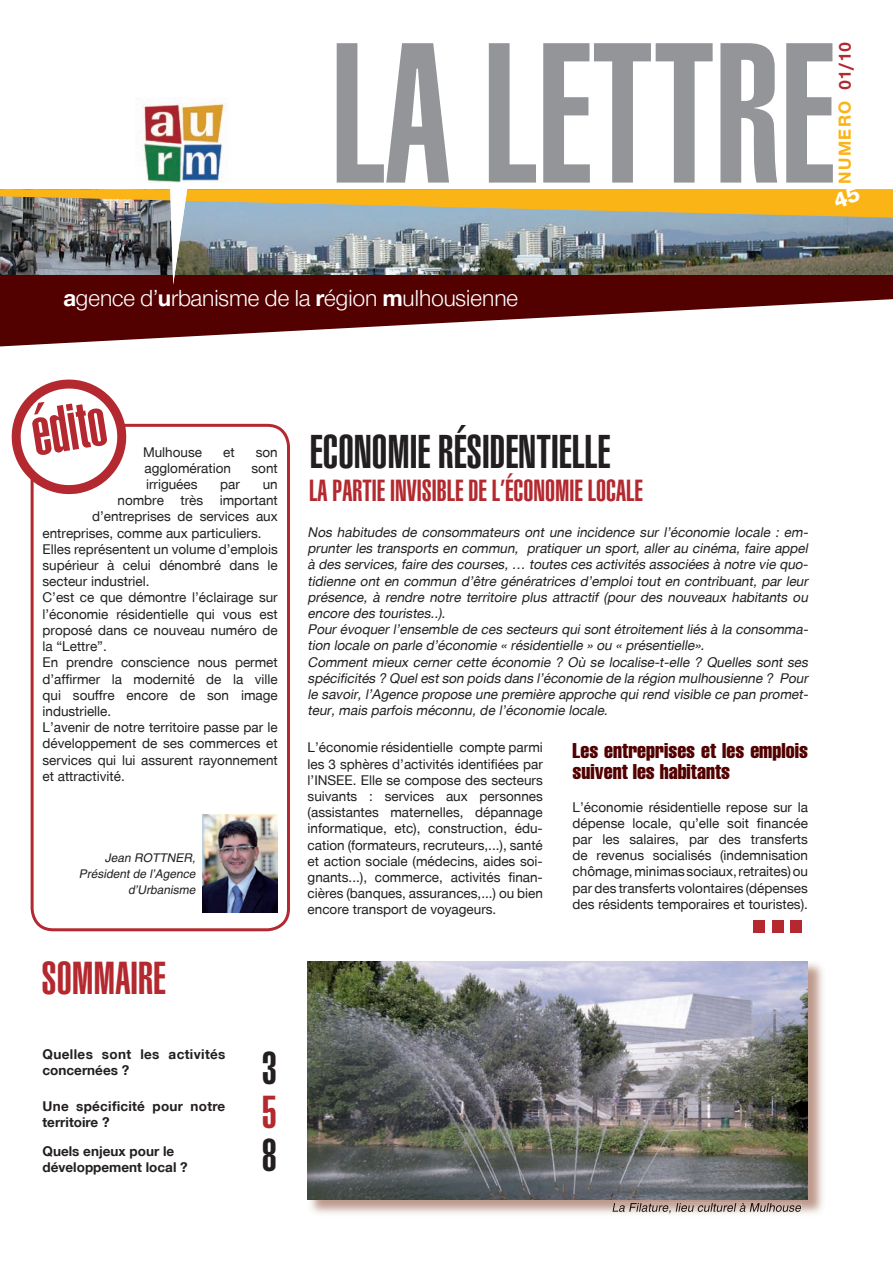
<style>
.page{position:relative;width:893px;height:1263px;background:#fff}
.page>*{position:absolute;margin:0;border:0;box-sizing:border-box;transform-origin:0 0}
.t1{font:900 extra-condensed 195.75px "Helvetica";color:#939598}
.t2{font:900 extra-condensed 112.8px "Helvetica";color:#b3292f}
.t3{font:900 extra-condensed 64.5px "Helvetica";color:#b3292f}
.t4{font:900 extra-condensed 46.5px "Helvetica";color:#231f20}
.t5{font:900 extra-condensed 45.3px "Helvetica";color:#b3292f}
.t6{font:900 extra-condensed 45.3px "Helvetica";color:#231f20}
.t7{font:900 extra-condensed 30px "Helvetica";color:#b3292f}
.t8{font:24px "Nimbus Sans Novus T";letter-spacing:-.025em;color:#fff}
.t9{font:extra-condensed 21px/21px "Helvetica";color:#520000}
.t10{font:700 18px "Nimbus Sans Novus T";letter-spacing:.075em;color:#fbb416}
.t11{font:13.5px/16.2px "Helvetica Neue";color:#231f20;text-align:justify}
.t12{font:italic 13.5px/16.2px "Helvetica Neue";color:#231f20}
.t13{font:700 condensed 13.5px/16.2px "Helvetica Neue";color:#231f20}
.t14{font:700 condensed 13.5px/16.2px "Helvetica Neue";letter-spacing:.025em;color:#231f20}
.t15{font:700 condensed 13.5px/16.2px "Helvetica Neue";letter-spacing:.02em;color:#231f20}
.t16{font:italic 12px/16.2px "Helvetica";color:#231f20;text-align:right}
.s1{color:#b3292f}
.s2{font-weight:700}
</style>
<div class="page">
<svg style="left:31px;top:424px;width:259px;height:507px"></svg>
<img style="left:135px;top:97px;width:91px;height:85px">
<svg style="left:0;top:285px;width:893px;height:61px;fill:#520000"></svg>
<img style="left:202px;top:814px;width:76px;height:99px">
<img style="left:307px;top:961px;width:516px;height:253px">
<img style="left:612px;top:1203px;width:190px;height:10px">
<img style="left:308px;top:961px;width:500px;height:238px">
<svg style="left:11px;top:379px;width:117px;height:117px"></svg>
<img style="left:0;top:189px;width:893px;height:96px">
<h3 class="t10" style="left:834px;top:184px;width:143px;rotate:-90deg">NUMERO <span class="s1">01/10</span></h3>
<h1 class="t1" style="left:331px;top:1px;width:505px">LA LETTRE</h1>
<h3 class="t8" style="left:64px;top:284px;width:456px"><span class="s2">a</span>gence d’<span class="s2">u</span>rbanisme de la <span class="s2">r</span>égion <span class="s2">m</span>ulhousienne</h3>
<h3 class="t3" style="left:27px;top:397px;width:76px;rotate:-9deg">édito</h3>
<p class="t11" style="left:143px;top:444px;width:61px">Mulhouse</p>
<p class="t11" style="left:223px;top:444px;width:13px">et</p>
<p class="t11" style="left:256px;top:444px;width:24px">son</p>
<p class="t11" style="left:145px;top:460px;width:88px">agglomération</p>
<p class="t11" style="left:252px;top:460px;width:28px">sont</p>
<p class="t11" style="left:146px;top:476px;width:53px">irriguées</p>
<p class="t11" style="left:220px;top:476px;width:21px">par</p>
<p class="t11" style="left:263px;top:476px;width:17px">un</p>
<p class="t11" style="left:118px;top:492px;width:162px">nombre très important</p>
<p class="t11" style="left:92px;top:508px;width:187px">d’entreprises de services aux</p>
<p class="t11" style="left:43px;top:525px;width:221px">entreprises, comme aux particuliers.</p>
<p class="t11" style="left:43px;top:541px;width:237px">Elles représentent un volume d’emplois</p>
<p class="t11" style="left:43px;top:557px;width:237px">supérieur à celui dénombré dans le</p>
<p class="t11" style="left:43px;top:573px;width:109px">secteur industriel.</p>
<p class="t11" style="left:43px;top:589px;width:237px">C’est ce que démontre l’éclairage sur</p>
<p class="t11" style="left:43px;top:606px;width:237px">l’économie résidentielle qui vous est</p>
<p class="t11" style="left:43px;top:622px;width:237px">proposé dans ce nouveau numéro de</p>
<p class="t11" style="left:43px;top:638px;width:66px">la “Lettre”.</p>
<p class="t11" style="left:43px;top:654px;width:237px">En prendre conscience nous permet</p>
<p class="t11" style="left:43px;top:670px;width:237px">d’affirmer la modernité de la ville</p>
<p class="t11" style="left:43px;top:687px;width:237px">qui souffre encore de son image</p>
<p class="t11" style="left:43px;top:703px;width:70px">industrielle.</p>
<p class="t11" style="left:43px;top:719px;width:237px">L’avenir de notre territoire passe par le</p>
<p class="t11" style="left:43px;top:735px;width:237px">développement de ses commerces et</p>
<p class="t11" style="left:43px;top:751px;width:237px">services qui lui assurent rayonnement</p>
<p class="t11" style="left:43px;top:768px;width:84px">et attractivité.</p>
<p class="t16" style="left:79px;top:849px;width:121px">Jean ROTTNER,<br>Président de l’Agence d’Urbanisme</p>
<h3 class="t5" style="left:42px;top:952px;width:126px">SOMMAIRE</h3>
<p class="t14" style="left:43px;top:1045px;width:184px">Quelles sont les activités concernées ?</p>
<p class="t15" style="left:43px;top:1098px;width:184px">Une spécificité pour notre territoire ?</p>
<p class="t13" style="left:43px;top:1143px;width:147px">Quels enjeux pour le développement local ?</p>
<h3 class="t6" style="left:262px;top:1042px;width:17px">3</h3>
<h3 class="t5" style="left:262px;top:1086px;width:17px">5</h3>
<h3 class="t6" style="left:262px;top:1129px;width:17px">8</h3>
<h3 class="t4" style="left:310px;top:425px;width:302px">ECONOMIE RÉSIDENTIELLE</h3>
<h3 class="t7" style="left:309px;top:473px;width:335px">LA PARTIE INVISIBLE DE L’ÉCONOMIE LOCALE</h3>
<p class="t12" style="left:308px;top:524px;width:505px">Nos habitudes de consommateurs ont une incidence sur l’économie locale : em&shy;prunter les transports en commun, pratiquer un sport, aller au cinéma, faire appel à des services, faire des courses, … toutes ces activités associées à notre vie quo&shy;tidienne ont en commun d’être génératrices d’emploi tout en contribuant, par leur présence, à rendre notre territoire plus attractif (pour des nouveaux habitants ou encore des touristes..).<br>Pour évoquer l’ensemble de ces secteurs qui sont étroitement liés à la consomma&shy;tion locale on parle d’économie « résidentielle » ou « présentielle».<br>Comment mieux cerner cette économie ? Où se localise-t-elle ? Quelles sont ses spécificités ? Quelestson poids dans l’économie de la région mulhousienne ? Pour le savoir, l’Agence propose une première approche qui rend visible ce pan promet&shy;teur, mais parfois méconnu, de l’économie locale.</p>
<p class="t11" style="left:308px;top:739px;width:237px">L’économie résidentielle compte parmi les 3 sphères d’activités identifiées par l’INSEE. Elle se compose des secteurs suivants : services aux personnes (assistantes maternelles, dépannage informatique, etc), construction, édu&shy;cation (formateurs, recruteurs,...), santé et action sociale (médecins, aides soi&shy;gnants...), commerce, activités finan&shy;cières (banques, assurances,...) ou bien encore transport de voyageurs.</p>
<h3 class="t9" style="left:573px;top:740px;width:237px">Les entreprises et les emplois suivent les habitants</h3>
<p class="t11" style="left:573px;top:798px;width:237px">L’économie résidentielle repose sur la dépense locale, qu’elle soit financée par les salaires, par des transferts de revenus socialisés (indemnisation chômage, minimas sociaux, retraites) ou par des transferts volontaires (dépenses des résidents temporaires et touristes).</p>
<h2 class="t2" style="left:749px;top:829px;width:58px">...</h2>
</div>
